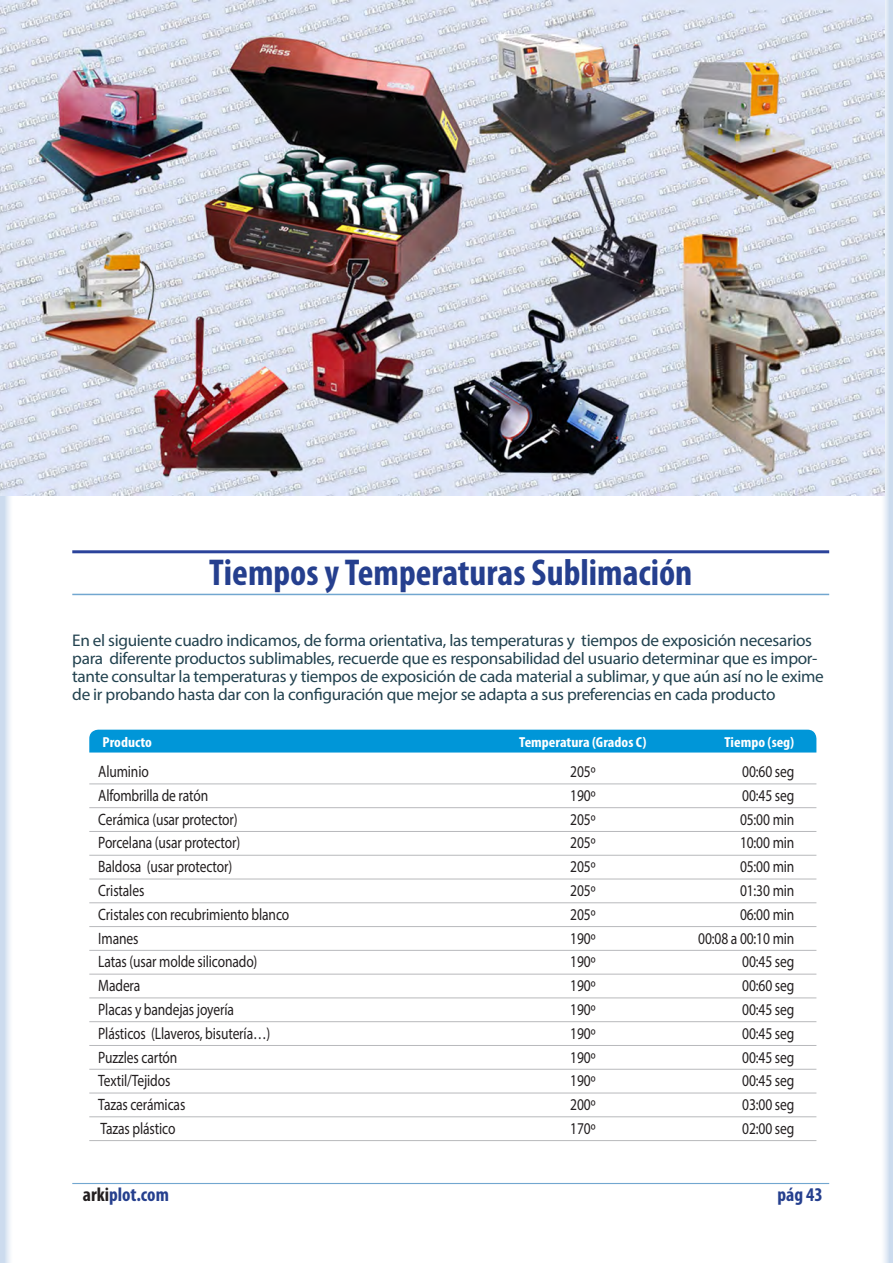
<style>
.page{position:relative;width:893px;height:1263px;background:#fff}
.page>*{position:absolute;margin:0;border:0;box-sizing:border-box;transform-origin:0 0}
.tituloSección{font:700 condensed 37.5px "Myriad Pro";color:#253f8e}
.t1{font:700 condensed 19.5px "Myriad Pro";color:#253f8e}
.Párrafo{font:16.95px/18px "Myriad Pro";letter-spacing:-.02em;color:#22424f}
.lista{font:16.5px "Myriad Pro";letter-spacing:-.01em;color:#231f20;scale:.82 1}
.textosabiasque{font:700 condensed 14.55px "Myriad Pro";color:#fff;scale:1.08 1}
.s1{color:#231f20}
</style>
<div class="page">
<hr style="left:72px;top:1183px;width:757px;height:1px;background:#72a7d0">
<svg style="left:0;top:495px;width:13px;height:768px"></svg>
<svg style="left:880px;top:0;width:13px;height:1263px"></svg>
<hr style="left:72px;top:550px;width:757px;height:3px;background:#2b439b">
<hr style="left:72px;top:594px;width:757px;height:1px;background:#72a7d0">
<div style="left:89px;top:730px;width:727px;height:22px;background:#0096d8"></div>
<hr style="left:89px;top:783px;width:727px;height:1px;background:#b8b9bc">
<hr style="left:89px;top:807px;width:727px;height:1px;background:#b8b9bc">
<hr style="left:89px;top:831px;width:727px;height:1px;background:#b8b9bc">
<hr style="left:89px;top:855px;width:727px;height:1px;background:#b8b9bc">
<hr style="left:89px;top:879px;width:727px;height:1px;background:#b8b9bc">
<hr style="left:89px;top:902px;width:727px;height:1px;background:#b8b9bc">
<hr style="left:89px;top:926px;width:727px;height:1px;background:#b8b9bc">
<hr style="left:89px;top:950px;width:727px;height:1px;background:#b8b9bc">
<hr style="left:89px;top:974px;width:727px;height:1px;background:#b8b9bc">
<hr style="left:89px;top:997px;width:727px;height:1px;background:#b8b9bc">
<hr style="left:89px;top:1021px;width:727px;height:1px;background:#b8b9bc">
<hr style="left:89px;top:1045px;width:727px;height:1px;background:#b8b9bc">
<hr style="left:89px;top:1069px;width:727px;height:1px;background:#b8b9bc">
<hr style="left:89px;top:1093px;width:727px;height:1px;background:#b8b9bc">
<hr style="left:89px;top:1116px;width:727px;height:1px;background:#b8b9bc">
<hr style="left:89px;top:1140px;width:727px;height:1px;background:#b8b9bc">
<img style="left:0;top:0;width:884px;height:495px">
<p class="tituloSección" style="left:209px;top:549px;width:485px">Tiempos y Temperaturas Sublimación</p>
<p class="Párrafo" style="left:72px;top:630px;width:753px">En el siguiente cuadro indicamos, de forma orientativa, las temperaturas y tiempos de exposición necesarios para diferente productos sublimables, recuerde que es responsabilidad del usuario determinar que es impor&shy;tante consultar la temperaturas y tiempos de exposición de cada material a sublimar, y que aún así no le exime de ir probando hasta dar con la configuración que mejor se adapta a sus preferencias en cada producto</p>
<p class="textosabiasque" style="left:103px;top:733px;width:47px">Producto</p>
<p class="textosabiasque" style="left:519px;top:733px;width:119px">Temperatura (Grados C)</p>
<p class="textosabiasque" style="left:724px;top:733px;width:66px">Tiempo (seg)</p>
<p class="lista" style="left:98px;top:761px;width:63px">Aluminio</p>
<p class="lista" style="left:570px;top:761px;width:32px">205º</p>
<p class="lista" style="left:742px;top:761px;width:65px">00:60 seg</p>
<p class="lista" style="left:98px;top:785px;width:136px">Alfombrilla de ratón</p>
<p class="lista" style="left:570px;top:785px;width:32px">190º</p>
<p class="lista" style="left:742px;top:785px;width:65px">00:45 seg</p>
<p class="lista" style="left:98px;top:809px;width:171px">Cerámica (usar protector)</p>
<p class="lista" style="left:570px;top:809px;width:32px">205º</p>
<p class="lista" style="left:740px;top:809px;width:68px">05:00 min</p>
<p class="lista" style="left:98px;top:833px;width:175px">Porcelana (usar protector)</p>
<p class="lista" style="left:570px;top:833px;width:32px">205º</p>
<p class="lista" style="left:740px;top:833px;width:68px">10:00 min</p>
<p class="lista" style="left:98px;top:856px;width:165px">Baldosa (usar protector)</p>
<p class="lista" style="left:570px;top:856px;width:32px">205º</p>
<p class="lista" style="left:740px;top:856px;width:68px">05:00 min</p>
<p class="lista" style="left:98px;top:880px;width:58px">Cristales</p>
<p class="lista" style="left:570px;top:880px;width:32px">205º</p>
<p class="lista" style="left:740px;top:880px;width:68px">01:30 min</p>
<p class="lista" style="left:98px;top:904px;width:234px">Cristales con recubrimiento blanco</p>
<p class="lista" style="left:570px;top:904px;width:32px">205º</p>
<p class="lista" style="left:740px;top:904px;width:68px">06:00 min</p>
<p class="lista" style="left:98px;top:928px;width:50px">Imanes</p>
<p class="lista" style="left:570px;top:928px;width:32px">190º</p>
<p class="lista" style="left:698px;top:928px;width:119px">00:08 a 00:10 min</p>
<p class="lista" style="left:98px;top:952px;width:196px">Latas (usar molde siliconado)</p>
<p class="lista" style="left:570px;top:952px;width:32px">190º</p>
<p class="lista" style="left:742px;top:952px;width:65px">00:45 seg</p>
<p class="lista" style="left:98px;top:975px;width:53px">Madera</p>
<p class="lista" style="left:570px;top:975px;width:32px">190º</p>
<p class="lista" style="left:742px;top:975px;width:65px">00:60 seg</p>
<p class="lista" style="left:98px;top:999px;width:167px">Placas y bandejas joyería</p>
<p class="lista" style="left:570px;top:999px;width:32px">190º</p>
<p class="lista" style="left:742px;top:999px;width:65px">00:45 seg</p>
<p class="lista" style="left:98px;top:1023px;width:211px">Plásticos (Llaveros, bisutería…)</p>
<p class="lista" style="left:570px;top:1023px;width:32px">190º</p>
<p class="lista" style="left:742px;top:1023px;width:65px">00:45 seg</p>
<p class="lista" style="left:98px;top:1047px;width:98px">Puzzles cartón</p>
<p class="lista" style="left:570px;top:1047px;width:32px">190º</p>
<p class="lista" style="left:742px;top:1047px;width:65px">00:45 seg</p>
<p class="lista" style="left:98px;top:1070px;width:89px">Textil/Tejidos</p>
<p class="lista" style="left:570px;top:1070px;width:32px">190º</p>
<p class="lista" style="left:742px;top:1070px;width:65px">00:45 seg</p>
<p class="lista" style="left:98px;top:1094px;width:108px">Tazas cerámicas</p>
<p class="lista" style="left:570px;top:1094px;width:32px">200º</p>
<p class="lista" style="left:742px;top:1094px;width:65px">03:00 seg</p>
<p class="lista" style="left:100px;top:1118px;width:93px">Tazas plástico</p>
<p class="lista" style="left:570px;top:1118px;width:32px">170º</p>
<p class="lista" style="left:742px;top:1118px;width:65px">02:00 seg</p>
<p class="t1" style="left:83px;top:1182px;width:88px"><span class="s1">arki</span>plot.com</p>
<p class="t1" style="left:777px;top:1182px;width:47px">pág 43</p>
</div>
